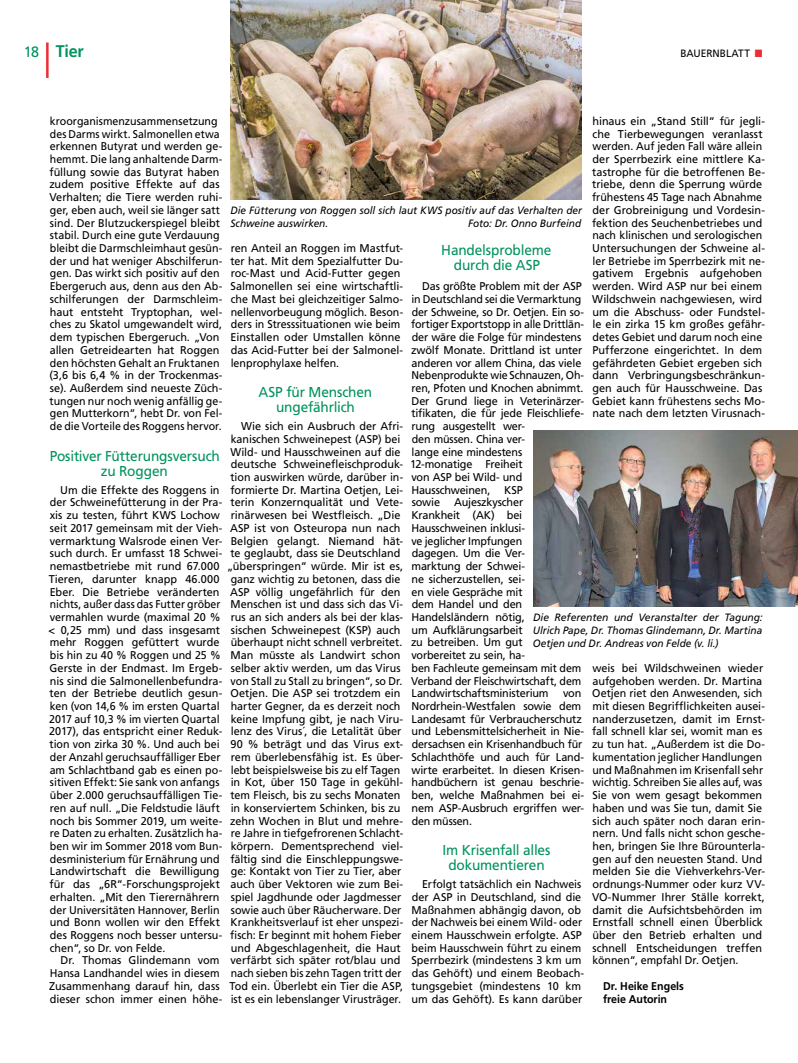
<style>
.page{position:relative;width:798px;height:1063px;background:#fff}
.page>*{position:absolute;margin:0;border:0;box-sizing:border-box;transform-origin:0 0}
.t1{font:700 16.88px "Frutiger LT Std";color:#00935d;scale:.95 1}
.t2{font:14.38px/15px "Frutiger LT Std";letter-spacing:-.015em;color:#00935d;text-align:center;scale:.95 1}
.t3{font:11.25px/12.8px "Frutiger LT Std";letter-spacing:-.005em;color:#000}
.t4{font:11.25px/12.8px "Frutiger LT Std";letter-spacing:-.005em;color:#000;scale:.95 1}
.t5{font:11.25px/12.8px "Frutiger LT Std";letter-spacing:-.005em;color:#000;scale:.96 1}
.t6{font:700 11.25px/12.8px "Frutiger LT Std";color:#000;scale:.95 1}
.t7{font:italic 10.62px/12.8px "Frutiger LT Std";color:#000;text-align:justify}
.t8{font:italic 10.62px/12.8px "Frutiger LT Std";color:#000;scale:.95 1}
.t9{font:10.62px "Frutiger LT Std";color:#000;scale:.95 1}
.s1{font-weight:400;font-size:15px}
.s2{color:#ec2d35}
</style>
<div class="page">
<hr style="left:46px;top:43px;width:3px;height:35px;background:#ec2d35">
<img style="left:533px;top:430px;width:264px;height:177px">
<img style="left:230px;top:0;width:351px;height:200px">
<h1 class="t1" style="left:24px;top:41px;width:64px"><span class="s1">18</span> Tier</h1>
<p class="t9" style="left:680px;top:47px;width:88px">BAUERNBLATT <span class="s2">■</span></p>
<p class="t3" style="left:592px;top:115px;width:174px">hinaus ein „Stand Still“ für jegli&shy;che Tierbewegungen veranlasst werden. Auf jeden Fall wäre allein der Sperrbezirk eine mittlere Ka&shy;tastrophe für die betroffenen Be&shy;triebe, denn die Sperrung würde frühestens 45 Tage nach Abnahme der Grobreinigung und Vordesin&shy;fektion des Seuchenbetriebes und nach klinischen und serologischen<br>Untersuchungen der Schweine al&shy;ler Betriebe im Sperrbezirk mit ne&shy;gativem Ergebnis aufgehoben werden. Wird ASP nur bei einem<br>Wildschwein nachgewiesen, wird um die Abschuss- oder Fundstel&shy;le ein zirka 15 km großes gefähr&shy;detes Gebiet und darum noch eine<br>Pufferzone eingerichtet. In dem gefährdeten Gebiet ergeben sich dann Verbringungsbeschränkun&shy;gen auch für Hausschweine. Das<br>Gebiet kann frühestens sechs Mo&shy;nate nach dem letzten Virusnach-</p>
<p class="t4" style="left:49px;top:115px;width:183px">kroorganismenzusammensetzung des Darms wirkt. Salmonellen etwa erkennen Butyrat und werden ge&shy;hemmt. Die lang anhaltende Darm&shy;füllung sowie das Butyrat haben zudem positive Effekte auf das Verhalten; die Tiere werden ruhi&shy;ger, eben auch, weil sie länger satt sind. Der Blutzuckerspiegel bleibt stabil. Durch eine gute Verdauung bleibt die Darmschleimhaut gesün&shy;der und hat weniger Abschilferun&shy;gen. Das wirkt sich positiv auf den Ebergeruch aus, denn aus den Ab&shy;schilferungen der Darmschleim&shy;haut entsteht Tryptophan, wel&shy;ches zu Skatol umgewandelt wird, dem typischen Ebergeruch. „Von allen Getreidearten hat Roggen den höchsten Gehalt an Fruktanen (3,6 bis 6,4 % in der Trockenmas&shy;se). Außerdem sind neueste Züch&shy;tungen nur noch wenig anfällig ge&shy;gen Mutterkorn“, hebt Dr. von Fel&shy;de die Vorteile des Roggens hervor.</p>
<p class="t2" style="left:50px;top:449px;width:181px">Positiver Fütterungsversuch zu Roggen</p>
<p class="t3" style="left:48px;top:484px;width:175px;text-indent:12px">Um die Effekte des Roggens in der Schweinefütterung in der Pra&shy;xis zu testen, führt KWS Lochow seit 2017 gemeinsam mit der Vieh&shy;vermarktung Walsrode einen Ver&shy;such durch. Er umfasst 18 Schwei&shy;nemastbetriebe mit rund 67.000<br>Tieren, darunter knapp 46.000<br>Eber. Die Betriebe veränderten nichts, außer dass das Futter gröber vermahlen wurde (maximal 20 % &lt; 0,25 mm) und dass insgesamt mehr Roggen gefüttert wurde bis hin zu 40 % Roggen und 25 %<br>Gerste in der Endmast. Im Ergeb&shy;nis sind die Salmonellenbefundra&shy;ten der Betriebe deutlich gesun&shy;ken (von 14,6 % im ersten Quartal<br>2017 auf 10,3 % im vierten Quartal<br>2017), das entspricht einer Reduk&shy;tion von zirka 30 %. Und auch bei der Anzahl geruchsauffälliger Eber am Schlachtband gab es einen po&shy;sitiven Effekt: Sie sank von anfangs über 2.000 geruchsauffälligen Tie&shy;ren auf null. „Die Feldstudie läuft noch bis Sommer 2019, um weite&shy;re Daten zu erhalten. Zusätzlich ha&shy;ben wir im Sommer 2018 vom Bun&shy;desministerium für Ernährung und<br>Landwirtschaft die Bewilligung für das „6R“-Forschungsprojekt erhalten. „Mit den Tierernährern der Universitäten Hannover, Berlin und Bonn wollen wir den Effekt des Roggens noch besser untersu&shy;chen“, so Dr. von Felde.</p>
<p class="t3" style="left:49px;top:954px;width:174px;text-indent:11px">Dr. Thomas Glindemann vom<br>Hansa Landhandel wies in diesem<br>Zusammenhang darauf hin, dass dieser schon immer einen höhe-</p>
<p class="t8" style="left:230px;top:204px;width:371px">Die Fütterung von Roggen soll sich laut KWS positiv auf das Verhalten der<br>Schweine auswirken.</p>
<p class="t8" style="left:468px;top:217px;width:120px">Foto: Dr. Onno Burfeind</p>
<p class="t3" style="left:230px;top:242px;width:174px">ren Anteil an Roggen im Mastfut&shy;ter hat. Mit dem Spezialfutter Du&shy;roc-Mast und Acid-Futter gegen Salmonellen sei eine wirtschaftli&shy;che Mast bei gleichzeitiger Salmo&shy;nellenvorbeugung möglich. Beson&shy;ders in Stresssituationen wie beim Einstallen oder Umstallen könne das Acid-Futter bei der Salmonel&shy;lenprophylaxe helfen.</p>
<p class="t2" style="left:258px;top:385px;width:121px">ASP für Menschen ungefährlich</p>
<p class="t3" style="left:227px;top:420px;width:177px;text-align:right">Wie sich ein Ausbruch der Afri&shy;kanischen Schweinepest (ASP) bei Wild- und Hausschweinen auf die deutsche Schweinefleischproduk&shy;tion auswirken würde, darüber in&shy;formierte Dr. Martina Oetjen, Lei&shy;terin Konzernqualität und Vete&shy;rinärwesen bei Westfleisch. „Die ASP ist von Osteuropa nun nach Belgien gelangt. Niemand hät&shy;te geglaubt, dass sie Deutschland „überspringen“ würde. Mir ist es, ganz wichtig zu betonen, dass die ASP völlig ungefährlich für den Menschen ist und dass sich das Vi&shy;rus an sich anders als bei der klas&shy;sischen Schweinepest (KSP) auch überhaupt nicht schnell verbreitet.<br>Man müsste als Landwirt schon selber aktiv werden, um das Virus von Stall zu Stall zu bringen“, so Dr.<br>Oetjen. Die ASP sei trotzdem ein harter Gegner, da es derzeit noch keine Impfung gibt, je nach Viru&shy;lenz des Virus´, die Letalität über 90 % beträgt und das Virus ext&shy;rem überlebensfähig ist. Es über&shy;lebt beispielsweise bis zu elf Tagen in Kot, über 150 Tage in gekühl&shy;tem Fleisch, bis zu sechs Monaten in konserviertem Schinken, bis zu zehn Wochen in Blut und mehre&shy;re Jahre in tiefgefrorenen Schlacht&shy;körpern. Dementsprechend viel&shy;fältig sind die Einschleppungswe&shy;ge: Kontakt von Tier zu Tier, aber auch über Vektoren wie zum Bei&shy;spiel Jagdhunde oder Jagdmesser sowie auch über Räucherware. Der Krankheitsverlauf ist eher unspezi&shy;fisch: Er beginnt mit hohem Fieber und Abgeschlagenheit, die Haut verfärbt sich später rot/blau und nach sieben bis zehn Tagen tritt der Tod ein. Überlebt ein Tier die ASP, ist es ein lebenslanger Virusträger.</p>
<p class="t2" style="left:441px;top:242px;width:117px">Handelsprobleme durch die ASP</p>
<p class="t5" style="left:410px;top:280px;width:183px;text-indent:12px">Das größte Problem mit der ASP in Deutschland sei die Vermarktung der Schweine, so Dr. Oetjen. Ein so&shy;fortiger Exportstopp in alle Drittlän&shy;der wäre die Folge für mindestens zwölf Monate. Drittland ist unter anderen vor allem China, das viele<br>Nebenprodukte wie Schnauzen, Oh&shy;ren, Pfoten und Knochen abnimmt.<br>Der Grund liege in Veterinärzer&shy;tifikaten, die für jede Fleischliefe&shy;rung ausgestellt wer-<br>den müssen. China ver-<br>lange eine mindestens<br>12-monatige Freiheit<br>von ASP bei Wild- und<br>Hausschweinen, KSP<br>sowie</p>
<p class="t3" style="left:411px;top:496px;width:172px;text-indent:43px">Aujeszkyscher<br>Krankheit (AK) bei<br>Hausschweinen inklusi-<br>ve jeglicher Impfungen<br>dagegen. Um die Ver-<br>marktung der Schwei-<br>ne sicherzustellen, sei-<br>en viele Gespräche mit<br>dem Handel und den<br>Handelsländern nötig,<br>um Aufklärungsarbeit<br>zu betreiben. Um gut<br>vorbereitet zu sein, ha-<br>ben Fachleute gemeinsam mit dem<br>Verband der Fleischwirtschaft, dem<br>Landwirtschaftsministerium</p>
<p class="t7" style="left:532px;top:611px;width:231px">Die Referenten und Veranstalter der Tagung:<br>Ulrich Pape, Dr. Thomas Glindemann, Dr. Martina Oetjen und Dr. Andreas von Felde (v. li.)</p>
<p class="t3" style="left:591px;top:662px;width:174px">weis bei Wildschweinen wieder aufgehoben werden. Dr. Martina<br>Oetjen riet den Anwesenden, sich mit diesen Begrifflichkeiten ausei&shy;nanderzusetzen, damit im Ernst&shy;fall schnell klar sei, womit man es zu tun hat. „Außerdem ist die Do&shy;kumentation jeglicher Handlungen und Maßnahmen im Krisenfall sehr wichtig. Schreiben Sie alles auf, was<br>Sie von wem gesagt bekommen haben und was Sie tun, damit Sie sich auch später noch daran erin&shy;nern. Und falls nicht schon gesche&shy;hen, bringen Sie Ihre Bürounterla&shy;gen auf den neuesten Stand. Und melden Sie die Viehverkehrs-Ver&shy;ordnungs-Nummer oder kurz VV-<br>VO-Nummer Ihrer Ställe korrekt, damit die Aufsichtsbehörden im<br>Ernstfall schnell einen Überblick über den Betrieb erhalten und schnell Entscheidungen treffen können“, empfahl Dr. Oetjen.</p>
<p class="t6" style="left:602px;top:980px;width:87px">Dr. Heike Engels freie Autorin</p>
<p class="t3" style="left:411px;top:687px;width:174px;text-indent:151px">von<br>Nordrhein-Westfalen sowie dem<br>Landesamt für Verbraucherschutz und Lebensmittelsicherheit in Nie&shy;dersachsen ein Krisenhandbuch für<br>Schlachthöfe und auch für Land&shy;wirte erarbeitet. In diesen Krisen&shy;handbüchern ist genau beschrie&shy;ben, welche Maßnahmen bei ei&shy;nem ASP-Ausbruch ergriffen wer&shy;den müssen.</p>
<p class="t2" style="left:442px;top:843px;width:115px">Im Krisenfall alles dokumentieren</p>
<p class="t4" style="left:411px;top:878px;width:183px;text-indent:11px">Erfolgt tatsächlich ein Nachweis der ASP in Deutschland, sind die<br>Maßnahmen abhängig davon, ob der Nachweis bei einem Wild- oder einem Hausschwein erfolgte. ASP beim Hausschwein führt zu einem<br>Sperrbezirk (mindestens 3 km um das Gehöft) und einem Beobach&shy;tungsgebiet (mindestens 10 km um das Gehöft). Es kann darüber</p>
</div>
